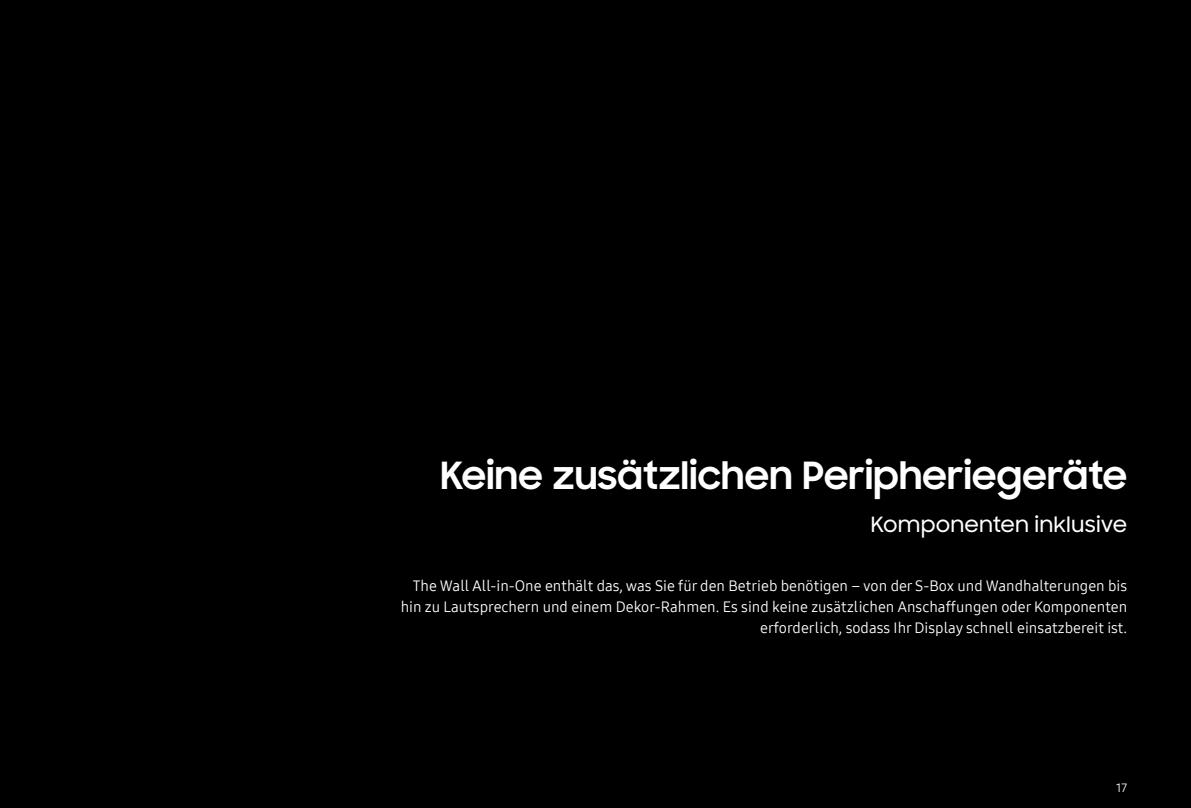
<style>
.page{position:relative;width:1191px;height:808px;background:#000}
.page>*{position:absolute;margin:0;border:0;box-sizing:border-box;transform-origin:0 0}
.feature-subtilte{font:700 37.5px "Samsung Sharp Sans";letter-spacing:.01em;color:#fff}
.feature-subtilte-2{font:500 21px "Samsung Sharp Sans";letter-spacing:.005em;color:#fff}
.img_copy-DE{font:15px/21px "Samsung One 400";color:#fff;text-align:right}
.overview{font:12px "Samsung One 400";color:#fff}
</style>
<div class="page">
<p class="feature-subtilte" style="left:440px;top:448px;width:688px">Keine zusätzlichen Peripheriegeräte</p>
<p class="feature-subtilte-2" style="left:870px;top:509px;width:258px">Komponenten inklusive</p>
<p class="img_copy-DE" style="left:401px;top:575px;width:728px">The Wall All-in-One enthält das, was Sie für den Betrieb benötigen – von der S-Box und Wandhalterungen bis hin zu Lautsprechern und einem Dekor-Rahmen. Es sind keine zusätzlichen Anschaffungen oder Komponenten erforderlich, sodass Ihr Display schnell einsatzbereit ist.</p>
<p class="overview" style="left:1116px;top:779px;width:12px">17</p>
</div>
